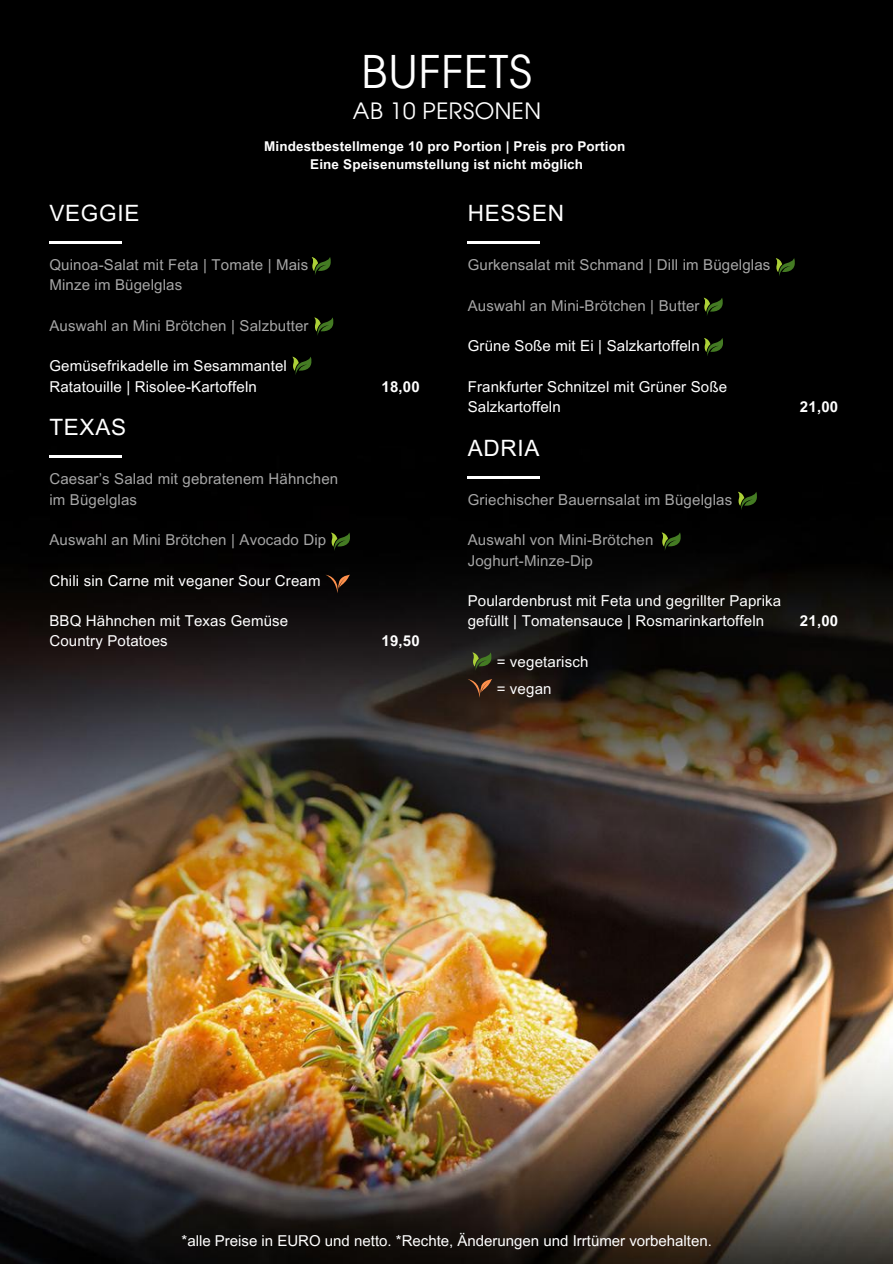
<style>
.page{position:relative;width:893px;height:1264px;background:#fff}
.page>*{position:absolute;margin:0;border:0;box-sizing:border-box;transform-origin:0 0}
.t1{font:45px "ITC Avant Garde Pro";letter-spacing:.02em;color:#fff}
.t2{font:22.5px "Arial MT Pro";letter-spacing:.035em;color:#fff}
.t3{font:22.5px "ITC Avant Garde Pro";letter-spacing:.02em;color:#fff}
.t4{font:15px/20.2px "Arial MT Pro";letter-spacing:.01em;color:#fff}
.t5{font:15px/20.2px "Arial MT Pro";letter-spacing:.01em;color:#a6a6a6}
.t6{font:700 15px "Arial MT Pro";letter-spacing:.01em;color:#fff}
.t7{font:700 13.5px/18px "Arial MT Pro";letter-spacing:.01em;color:#fff;text-align:center}
</style>
<div class="page">
<img style="left:0;top:0;width:892px;height:1263px">
<svg style="left:467px;top:679px;width:25px;height:19px"></svg>
<svg style="left:472px;top:652px;width:19px;height:18px"></svg>
<hr style="left:49px;top:241px;width:73px;height:2px;background:#fff">
<svg style="left:311px;top:256px;width:19px;height:19px"></svg>
<svg style="left:314px;top:317px;width:19px;height:19px"></svg>
<svg style="left:292px;top:356px;width:19px;height:19px"></svg>
<hr style="left:467px;top:476px;width:73px;height:2px;background:#fff">
<svg style="left:737px;top:491px;width:19px;height:19px"></svg>
<svg style="left:661px;top:532px;width:19px;height:19px"></svg>
<hr style="left:467px;top:241px;width:73px;height:2px;background:#fff">
<svg style="left:775px;top:258px;width:19px;height:18px"></svg>
<svg style="left:703px;top:297px;width:19px;height:19px"></svg>
<svg style="left:703px;top:337px;width:19px;height:19px"></svg>
<hr style="left:49px;top:455px;width:73px;height:2px;background:#fff">
<svg style="left:325px;top:574px;width:25px;height:19px"></svg>
<svg style="left:331px;top:532px;width:19px;height:19px"></svg>
<h1 class="t1" style="left:361px;top:54px;width:172px">BUFFETS</h1>
<h2 class="t3" style="left:353px;top:102px;width:189px">AB 10 PERSONEN</h2>
<h2 class="t2" style="left:49px;top:204px;width:91px">VEGGIE</h2>
<p class="t7" style="left:264px;top:139px;width:363px">Mindestbestellmenge 10 pro Portion | Preis pro Portion<br>Eine Speisenumstellung ist nicht möglich</p>
<h2 class="t2" style="left:467px;top:204px;width:98px">HESSEN</h2>
<p class="t5" style="left:49px;top:256px;width:260px">Quinoa-Salat mit Feta | Tomate | Mais<br>Minze im Bügelglas</p>
<p class="t5" style="left:49px;top:317px;width:261px">Auswahl an Mini Brötchen | Salzbutter</p>
<p class="t4" style="left:49px;top:358px;width:239px">Gemüsefrikadelle im Sesammantel<br>Ratatouille | Risolee-Kartoffeln</p>
<h2 class="t2" style="left:49px;top:419px;width:78px">TEXAS</h2>
<p class="t5" style="left:49px;top:471px;width:290px">Caesar’s Salad mit gebratenem Hähnchen im Bügelglas</p>
<p class="t5" style="left:49px;top:531px;width:278px">Auswahl an Mini Brötchen | Avocado Dip</p>
<p class="t4" style="left:49px;top:572px;width:273px">Chili sin Carne mit veganer Sour Cream</p>
<p class="t4" style="left:49px;top:612px;width:240px">BBQ Hähnchen mit Texas Gemüse<br>Country Potatoes</p>
<p class="t6" style="left:381px;top:380px;width:40px">18,00</p>
<p class="t6" style="left:381px;top:635px;width:40px">19,50</p>
<p class="t5" style="left:467px;top:256px;width:304px">Gurkensalat mit Schmand | Dill im Bügelglas</p>
<p class="t5" style="left:467px;top:297px;width:233px">Auswahl an Mini-Brötchen | Butter</p>
<p class="t4" style="left:467px;top:337px;width:233px">Grüne Soße mit Ei | Salzkartoffeln</p>
<p class="t4" style="left:467px;top:378px;width:261px">Frankfurter Schnitzel mit Grüner Soße<br>Salzkartoffeln</p>
<h2 class="t2" style="left:467px;top:439px;width:73px">ADRIA</h2>
<p class="t5" style="left:467px;top:491px;width:266px">Griechischer Bauernsalat im Bügelglas</p>
<p class="t5" style="left:467px;top:532px;width:187px">Auswahl von Mini-Brötchen<br>Joghurt-Minze-Dip</p>
<p class="t4" style="left:467px;top:592px;width:315px">Poulardenbrust mit Feta und gegrillter Paprika gefüllt | Tomatensauce | Rosmarinkartoffeln</p>
<p class="t4" style="left:496px;top:650px;width:93px;line-height:27px">= vegetarisch = vegan</p>
<p class="t6" style="left:799px;top:401px;width:40px">21,00</p>
<p class="t6" style="left:799px;top:615px;width:40px">21,00</p>
<p class="t4" style="left:181px;top:1231px;width:532px">*alle Preise in EURO und netto. *Rechte, Änderungen und Irrtümer vorbehalten.</p>
</div>
